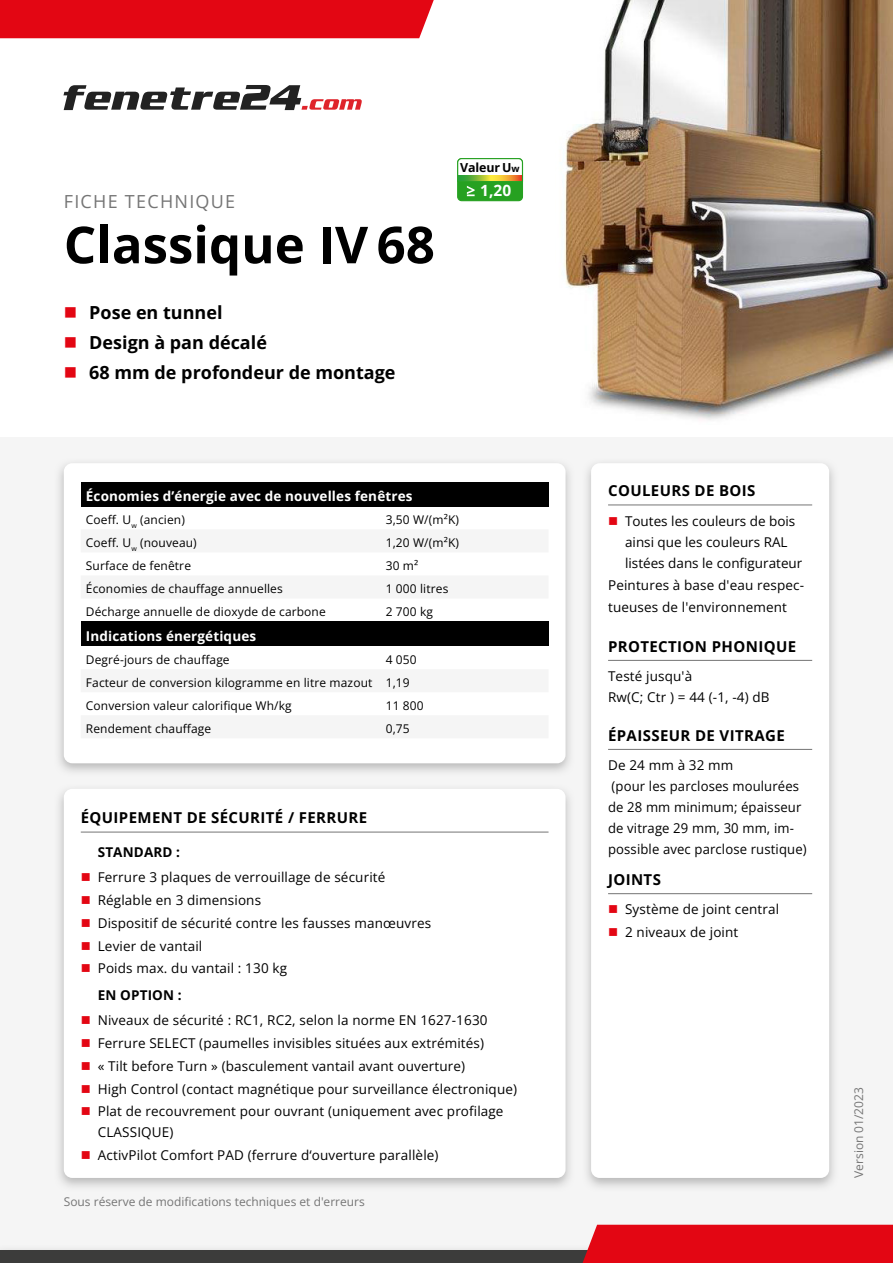
<style>
.page{position:relative;width:893px;height:1263px;background:#fff}
.page>*{position:absolute;margin:0;border:0;box-sizing:border-box;transform-origin:0 0}
.t1{font:700 51px "Open Sans";color:#000}
.t2{font:700 18px "Open Sans";color:#000}
.t3{font:18px "Open Sans";letter-spacing:.07em;color:#757575}
.t4{font:700 15.45px "Open Sans";color:#fff}
.t5{font:700 15px "Open Sans";letter-spacing:.025em;color:#000}
.t6{font:13.5px/21px "Open Sans";letter-spacing:.01em;color:#000}
.t7{font:700 13.5px "Open Sans";letter-spacing:.01em;color:#fff}
.t8{font:700 13.5px "Open Sans";letter-spacing:.01em;color:#000}
.t9{font:700 12.45px "Open Sans";letter-spacing:-.01em;color:#000}
.t10{font:12px/23.1px "Open Sans";letter-spacing:.01em;color:#000}
.t11{font:12px "Open Sans";color:#757575}
.s1{color:#e30613}
.s2{font-size:9.45px}
.s3{font-weight:700}
</style>
<div class="page">
<img style="left:457px;top:0;width:436px;height:420px">
<div style="left:0;top:438px;width:893px;height:825px;background:#f5f5f5"></div>
<div style="left:0;top:1250px;width:893px;height:13px;background:#3c3c3b"></div>
<div style="left:583px;top:1225px;width:310px;height:38px;background:#e30613"></div>
<div style="left:64px;top:789px;width:502px;height:389px;background:#fff;border-radius:9px"></div>
<hr style="left:81px;top:832px;width:468px;height:1px;background:#757575">
<div style="left:64px;top:463px;width:502px;height:300px;background:#fff;border-radius:9px"></div>
<div style="left:81px;top:482px;width:468px;height:24px;background:#000"></div>
<div style="left:81px;top:621px;width:468px;height:25px;background:#000"></div>
<div style="left:591px;top:463px;width:238px;height:715px;background:#fff;border-radius:9px"></div>
<hr style="left:608px;top:505px;width:204px;height:1px;background:#757575">
<hr style="left:608px;top:660px;width:204px;height:1px;background:#757575">
<hr style="left:608px;top:749px;width:204px;height:1px;background:#757575">
<hr style="left:608px;top:893px;width:204px;height:1px;background:#757575">
<div style="left:458px;top:159px;width:64px;height:42px;background:#26a121;border-radius:4px"></div>
<div style="left:457px;top:158px;width:66px;height:43px;border:1px solid #26a121;border-radius:4px"></div>
<svg style="left:457px;top:157px;width:67px;height:39px"></svg>
<svg style="left:458px;top:175px;width:64px;height:6px"></svg>
<svg style="left:63px;top:85px;width:299px;height:25px"></svg>
<div style="left:0;top:0;width:434px;height:38px;background:#e30613"></div>
<h2 class="t3" style="left:64px;top:189px;width:173px">FICHE TECHNIQUE</h2>
<h1 class="t1" style="left:64px;top:210px;width:373px">Classique IV 68</h1>
<h2 class="t2" style="left:64px;top:300px;width:160px"><span class="s1">■</span> Pose en tunnel</h2>
<h2 class="t2" style="left:64px;top:330px;width:205px"><span class="s1">■</span> Design à pan décalé</h2>
<h2 class="t2" style="left:64px;top:360px;width:333px"><span class="s1">■</span> 68 mm de profondeur de montage</h2>
<p class="t9" style="left:460px;top:159px;width:61px">Valeur U<span class="s2">w</span></p>
<p class="t4" style="left:480px;top:180px;width:33px">1,20</p>
<p class="t7" style="left:86px;top:487px;width:328px">Économies d’énergie avec de nouvelles fenêtres</p>
<p class="t10" style="left:86px;top:508px;width:100px">Coeff. U<sub>w</sub> (ancien)</p>
<p class="t10" style="left:386px;top:508px;width:75px">3,50 W/(m²K)</p>
<p class="t10" style="left:86px;top:531px;width:112px">Coeff. U<sub>w</sub> (nouveau)</p>
<p class="t10" style="left:386px;top:531px;width:75px">1,20 W/(m²K)</p>
<p class="t10" style="left:86px;top:554px;width:107px">Surface de fenêtre</p>
<p class="t10" style="left:386px;top:554px;width:34px">30 m²</p>
<p class="t10" style="left:86px;top:577px;width:198px">Économies de chauffage annuelles</p>
<p class="t10" style="left:386px;top:577px;width:64px">1 000 litres</p>
<p class="t10" style="left:86px;top:600px;width:241px">Décharge annuelle de dioxyde de carbone</p>
<p class="t10" style="left:386px;top:600px;width:49px">2 700 kg</p>
<p class="t7" style="left:86px;top:627px;width:172px">Indications énergétiques</p>
<p class="t10" style="left:86px;top:648px;width:145px">Degré-jours de chauffage</p>
<p class="t10" style="left:86px;top:648px;width:332px;text-indent:300px">4 050<br>Facteur de conversion kilogramme en litre mazout 1,19<br>Conversion valeur calorifique Wh/kg</p>
<p class="t10" style="left:386px;top:694px;width:40px">11 800</p>
<p class="t10" style="left:86px;top:717px;width:127px">Rendement chauffage</p>
<p class="t10" style="left:386px;top:717px;width:26px">0,75</p>
<p class="t5" style="left:81px;top:808px;width:288px">ÉQUIPEMENT DE SÉCURITÉ / FERRURE</p>
<p class="t8" style="left:98px;top:843px;width:84px">STANDARD :</p>
<p class="t6" style="left:81px;top:867px;width:306px"><span class="s1">■</span> Ferrure 3 plaques de verrouillage de sécurité</p>
<p class="t6" style="left:81px;top:889px;width:182px"><span class="s1">■</span> Réglable en 3 dimensions</p>
<p class="t6" style="left:81px;top:912px;width:352px"><span class="s1">■</span> Dispositif de sécurité contre les fausses manœuvres</p>
<p class="t6" style="left:81px;top:935px;width:123px"><span class="s1">■</span> Levier de vantail</p>
<p class="t6" style="left:98px;top:954px;width:191px;line-height:27px;text-indent:-17px"><span class="s1">■</span> Poids max. du vantail : 130 kg<br><span class="s3">EN OPTION :</span></p>
<p class="t6" style="left:81px;top:1010px;width:408px"><span class="s1">■</span> Niveaux de sécurité : RC1, RC2, selon la norme EN 1627-1630</p>
<p class="t6" style="left:81px;top:1032px;width:405px"><span class="s1">■</span> Ferrure SELECT (paumelles invisibles situées aux extrémités)</p>
<p class="t6" style="left:81px;top:1055px;width:386px"><span class="s1">■</span> « Tilt before Turn » (basculement vantail avant ouverture)</p>
<p class="t6" style="left:81px;top:1078px;width:438px"><span class="s1">■</span> High Control (contact magnétique pour surveillance électronique)</p>
<p class="t6" style="left:98px;top:1100px;width:407px;text-indent:-17px"><span class="s1">■</span> Plat de recouvrement pour ouvrant (uniquement avec profilage<br>CLASSIQUE)</p>
<p class="t6" style="left:81px;top:1144px;width:359px"><span class="s1">■</span> ActivPilot Comfort PAD (ferrure d‘ouverture parallèle)</p>
<p class="t11" style="left:64px;top:1193px;width:303px">Sous réserve de modifications techniques et d'erreurs</p>
<p class="t5" style="left:608px;top:480px;width:149px">COULEURS DE BOIS</p>
<p class="t6" style="left:625px;top:510px;width:179px;text-indent:-17px"><span class="s1">■</span> Toutes les couleurs de bois ainsi que les couleurs RAL listées dans le configurateur</p>
<p class="t6" style="left:608px;top:575px;width:198px">Peintures à base d'eau respec&shy;tueuses de l'environnement</p>
<p class="t5" style="left:608px;top:636px;width:190px">PROTECTION PHONIQUE</p>
<p class="t6" style="left:608px;top:665px;width:163px">Testé jusqu'à<br>Rw(C; Ctr ) = 44 (-1, -4) dB</p>
<p class="t5" style="left:608px;top:725px;width:178px">ÉPAISSEUR DE VITRAGE</p>
<p class="t6" style="left:608px;top:754px;width:200px">De 24 mm à 32 mm<br>(pour les parcloses moulurées de 28 mm minimum; épaisseur de vitrage 29 mm, 30 mm, im&shy;possible avec parclose rustique)</p>
<p class="t5" style="left:608px;top:869px;width:54px">JOINTS</p>
<p class="t6" style="left:608px;top:899px;width:173px"><span class="s1">■</span> Système de joint central</p>
<p class="t6" style="left:608px;top:921px;width:132px"><span class="s1">■</span> 2 niveaux de joint</p>
<p class="t11" style="left:851px;top:1178px;width:92px;rotate:-90deg">Version 01/2023</p>
</div>
